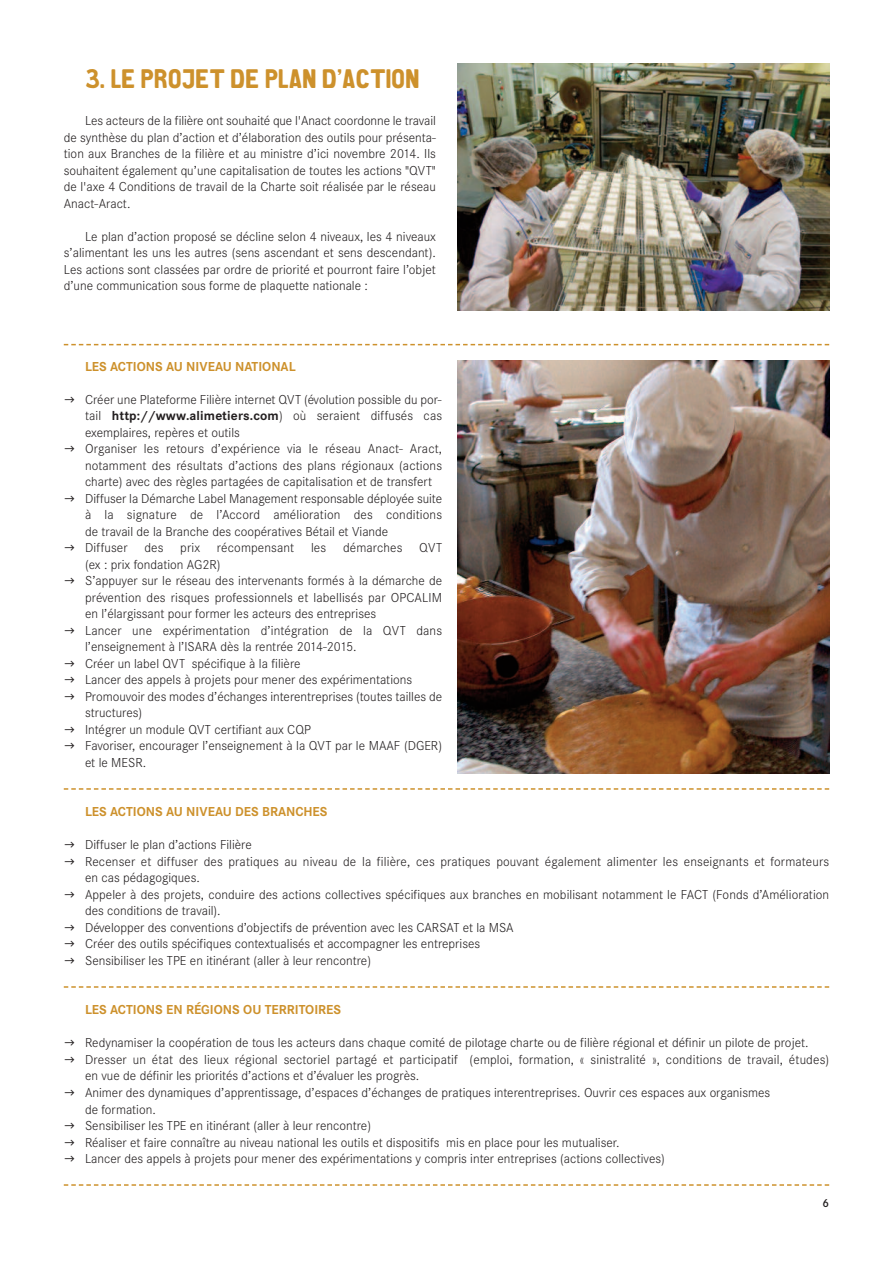
<style>
.page{position:relative;width:893px;height:1263px;background:#fff}
.page>*{position:absolute;margin:0;border:0;box-sizing:border-box;transform-origin:0 0}
.t1{font:27px "CA Aires Pro";color:#cd912c}
.t2{font:300 13.5px/16.5px "Corporate S";color:#231f20}
.t3{font:700 13.5px "Corporate S";color:#cd912c}
.t4{font:600 12px "Corporate S";color:#231f20}
.s1{font-family:"PF Square Sans Pro";font-weight:400}
.s2{font-weight:700}
</style>
<div class="page">
<svg style="left:64px;top:344px;width:765px;height:1px"></svg>
<svg style="left:64px;top:788px;width:765px;height:2px"></svg>
<svg style="left:64px;top:986px;width:765px;height:2px"></svg>
<svg style="left:64px;top:1184px;width:765px;height:2px"></svg>
<img style="left:457px;top:361px;width:372px;height:413px">
<img style="left:457px;top:64px;width:372px;height:247px">
<h1 class="t1" style="left:85px;top:69px;width:336px">3. LE PROJET DE PLAN D’ACTION</h1>
<p class="t2" style="left:64px;top:112px;width:374px;text-align:justify;text-indent:21px">Les acteurs de la filière ont souhaité que l'Anact coordonne le travail de synthèse du plan d’action et d’élaboration des outils pour présenta&shy;tion aux Branches de la filière et au ministre d’ici novembre 2014. Ils souhaitent également qu’une capitalisation de toutes les actions "QVT" de l'axe 4 Conditions de travail de la Charte soit réalisée par le réseau Anact-Aract.</p>
<p class="t2" style="left:64px;top:228px;width:374px;text-align:justify;text-indent:21px">Le plan d’action proposé se décline selon 4 niveaux, les 4 niveaux s’alimentant les uns les autres (sens ascendant et sens descendant).<br>Les actions sont classées par ordre de priorité et pourront faire l’objet d’une communication sous forme de plaquette nationale :</p>
<p class="t3" style="left:85px;top:358px;width:212px">LES ACTIONS AU NIVEAU NATIONAL</p>
<p class="t2" style="left:85px;top:391px;width:359px;text-align:justify;text-indent:-21px"><span class="s1">→</span> Créer une Plateforme Filière internet QVT (évolution possible du por&shy;tail <span class="s2">http://www.alimetiers.com</span>) où seraient diffusés cas exemplaires, repères et outils</p>
<p class="t2" style="left:85px;top:440px;width:359px;text-align:justify;text-indent:-21px"><span class="s1">→</span> Organiser les retours d’expérience via le réseau Anact- Aract, notamment des résultats d’actions des plans régionaux (actions charte) avec des règles partagées de capitalisation et de transfert</p>
<p class="t2" style="left:85px;top:490px;width:359px;text-align:justify;text-indent:-21px"><span class="s1">→</span> Diffuser la Démarche Label Management responsable déployée suite à la signature de l’Accord amélioration des conditions de travail de la Branche des coopératives Bétail et Viande</p>
<p class="t2" style="left:85px;top:539px;width:359px;text-indent:-21px"><span class="s1">→</span> Diffuser des prix récompensant les démarches QVT (ex : prix fondation AG2R)</p>
<p class="t2" style="left:85px;top:572px;width:359px;text-align:justify;text-indent:-21px"><span class="s1">→</span> S’appuyer sur le réseau des intervenants formés à la démarche de prévention des risques professionnels et labellisés par OPCALIM en l’élargissant pour former les acteurs des entreprises</p>
<p class="t2" style="left:85px;top:622px;width:359px;text-indent:-21px"><span class="s1">→</span> Lancer une expérimentation d’intégration de la QVT dans l’enseignement à l’ISARA dès la rentrée 2014-2015.</p>
<p class="t2" style="left:64px;top:655px;width:238px"><span class="s1">→</span> Créer un label QVT spécifique à la filière</p>
<p class="t2" style="left:64px;top:671px;width:350px"><span class="s1">→</span> Lancer des appels à projets pour mener des expérimentations</p>
<p class="t2" style="left:85px;top:688px;width:359px;text-indent:-21px"><span class="s1">→</span> Promouvoir des modes d’échanges interentreprises (toutes tailles de structures)</p>
<p class="t2" style="left:64px;top:721px;width:249px"><span class="s1">→</span> Intégrer un module QVT certifiant aux CQP</p>
<p class="t2" style="left:85px;top:737px;width:359px;text-indent:-21px"><span class="s1">→</span> Favoriser, encourager l’enseignement à la QVT par le MAAF (DGER) et le MESR.</p>
<p class="t3" style="left:85px;top:804px;width:244px">LES ACTIONS AU NIVEAU DES BRANCHES</p>
<p class="t2" style="left:64px;top:836px;width:190px"><span class="s1">→</span> Diffuser le plan d’actions Filière</p>
<p class="t2" style="left:85px;top:853px;width:746px;text-indent:-21px"><span class="s1">→</span> Recenser et diffuser des pratiques au niveau de la filière, ces pratiques pouvant également alimenter les enseignants et formateurs en cas pédagogiques.</p>
<p class="t2" style="left:85px;top:886px;width:746px;text-indent:-21px"><span class="s1">→</span> Appeler à des projets, conduire des actions collectives spécifiques aux branches en mobilisant notamment le FACT (Fonds d’Amélioration des conditions de travail).</p>
<p class="t2" style="left:64px;top:919px;width:451px"><span class="s1">→</span> Développer des conventions d’objectifs de prévention avec les CARSAT et la MSA</p>
<p class="t2" style="left:64px;top:935px;width:418px"><span class="s1">→</span> Créer des outils spécifiques contextualisés et accompagner les entreprises</p>
<p class="t2" style="left:64px;top:952px;width:309px"><span class="s1">→</span> Sensibiliser les TPE en itinérant (aller à leur rencontre)</p>
<p class="t3" style="left:85px;top:1002px;width:258px">LES ACTIONS EN RÉGIONS OU TERRITOIRES</p>
<p class="t2" style="left:64px;top:1034px;width:746px"><span class="s1">→</span> Redynamiser la coopération de tous les acteurs dans chaque comité de pilotage charte ou de filière régional et définir un pilote de projet.</p>
<p class="t2" style="left:85px;top:1051px;width:746px;text-indent:-21px"><span class="s1">→</span> Dresser un état des lieux régional sectoriel partagé et participatif (emploi, formation, « sinistralité », conditions de travail, études) en vue de définir les priorités d’actions et d’évaluer les progrès.</p>
<p class="t2" style="left:85px;top:1084px;width:687px;text-indent:-21px"><span class="s1">→</span> Animer des dynamiques d’apprentissage, d’espaces d’échanges de pratiques interentreprises. Ouvrir ces espaces aux organismes de formation.</p>
<p class="t2" style="left:64px;top:1117px;width:309px"><span class="s1">→</span> Sensibiliser les TPE en itinérant (aller à leur rencontre)</p>
<p class="t2" style="left:64px;top:1133px;width:557px"><span class="s1">→</span> Réaliser et faire connaître au niveau national les outils et dispositifs mis en place pour les mutualiser.</p>
<p class="t2" style="left:64px;top:1150px;width:602px"><span class="s1">→</span> Lancer des appels à projets pour mener des expérimentations y compris inter entreprises (actions collectives)</p>
<p class="t4" style="left:822px;top:1196px;width:8px">6</p>
</div>
